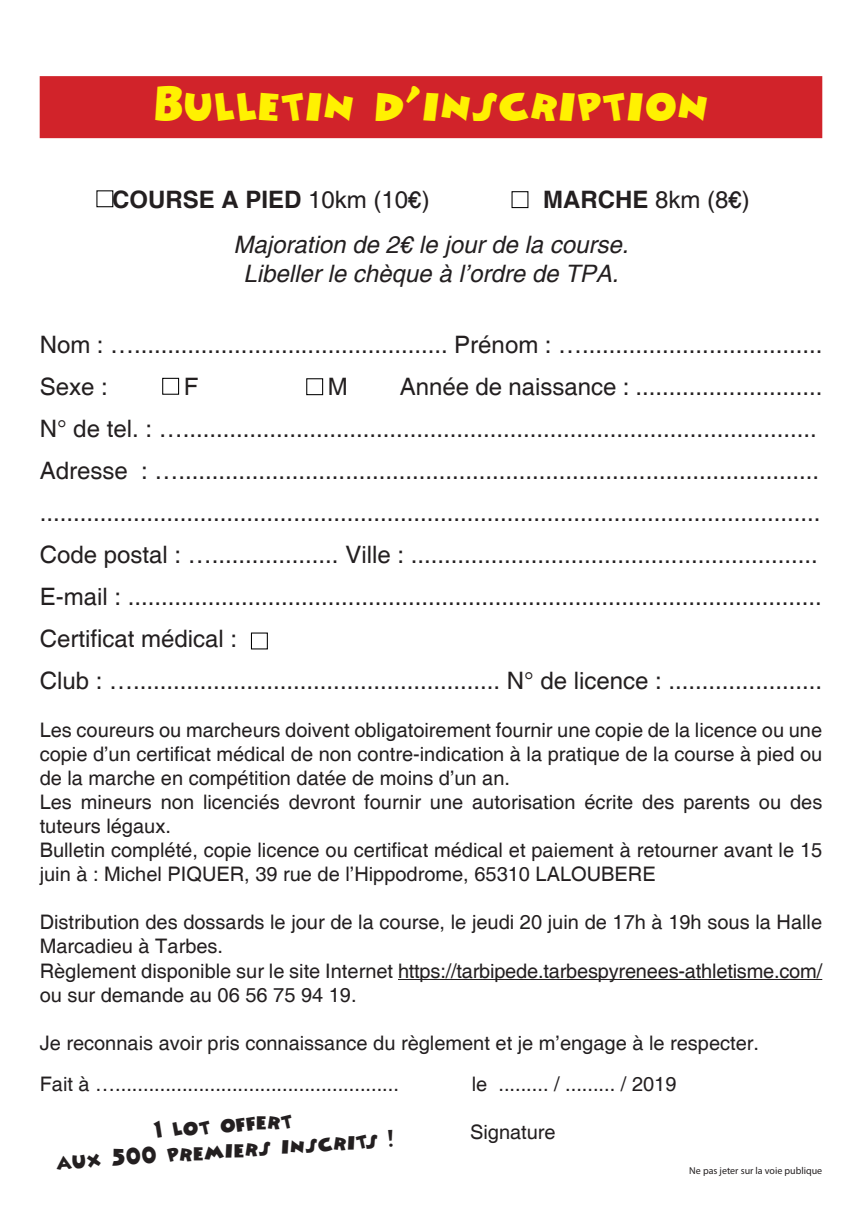
<style>
.page{position:relative;width:862px;height:1214px;background:#fff}
.page>*{position:absolute;margin:0;border:0;box-sizing:border-box;transform-origin:0 0}
.t1{font:44px "Minnie";color:#fff101}
.t2{font:24px/42px "Helvetica";color:#231f20}
.t3{font:italic 24px/45.8px "Helvetica";color:#231f20}
.t4{font:700 24px "Helvetica";color:#231f20}
.t5{font:21.4px "Minnie";color:#231f20}
.t6{font:20px/24px "Helvetica";color:#231f20}
.t7{font:10px "Myriad Pro";color:#231f20}
.s1{font-weight:400}
.s2{font-weight:700;font-style:normal}
.s3{font-style:normal}
</style>
<div class="page">
<div style="left:40px;top:76px;width:782px;height:62px;background:#d1232a"></div>
<hr style="left:398px;top:978px;width:424px;height:1px;background:#231f20">
<div style="left:511px;top:191px;width:17px;height:17px;background:#fff;border:1px solid #000"></div>
<div style="left:306px;top:378px;width:17px;height:17px;background:#fff;border:1px solid #000"></div>
<div style="left:162px;top:378px;width:17px;height:16px;background:#fff;border:1px solid #000"></div>
<div style="left:251px;top:632px;width:17px;height:17px;background:#fff;border:1px solid #000"></div>
<h1 class="t1" style="left:154px;top:85px;width:556px">Bulletin d'inscription</h1>
<p class="t4" style="left:112px;top:184px;width:319px">COURSE A PIED <span class="s1">10km (10€)</span></p>
<p class="t3" style="left:233px;top:177px;width:518px;text-indent:309px"><span class="s2">MARCHE</span> <span class="s3">8km (8€)<br></span>Majoration de 2€ le jour de la course.</p>
<p class="t3" style="left:243px;top:252px;width:376px">Libeller le chèque à l’ordre de TPA.</p>
<p class="t2" style="left:40px;top:324px;width:784px">Nom : …............................................... Prénom : …....................................<br>Sexe :</p>
<p class="t2" style="left:40px;top:366px;width:784px;text-indent:360px">Année de naissance : ............................<br>N° de tel. : …...............................................................................................<br>Adresse : …................................................................................................ .....................................................................................................................<br>Code postal : …................... Ville : .............................................................<br>E-mail : ........................................................................................................<br>Certificat médical :<br>Club : …....................................................... N° de licence : .......................</p>
<p class="t6" style="left:40px;top:719px;width:784px">Les coureurs ou marcheurs doivent obligatoirement fournir une copie de la licence ou une copie d’un certificat médical de non contre-indication à la pratique de la course à pied ou de la marche en compétition datée de moins d’un an.<br>Les mineurs non licenciés devront fournir une autorisation écrite des parents ou des tuteurs légaux.<br>Bulletin complété, copie licence ou certificat médical et paiement à retourner avant le 15 juin à : Michel PIQUER, 39 rue de l’Hippodrome, 65310 LALOUBERE</p>
<p class="t6" style="left:40px;top:911px;width:784px">Distribution des dossards le jour de la course, le jeudi 20 juin de 17h à 19h sous la Halle Marcadieu à Tarbes.<br>Règlement disponible sur le site Internet https://tarbipede.tarbespyrenees-athletisme.com/ ou sur demande au 06 56 75 94 19.</p>
<p class="t6" style="left:40px;top:1022px;width:721px;line-height:41px">Je reconnais avoir pris connaissance du règlement et je m’engage à le respecter.<br>Fait à …...................................................</p>
<p class="t2" style="left:184px;top:366px;width:16px">F</p>
<p class="t2" style="left:328px;top:366px;width:21px">M</p>
<p class="t6" style="left:472px;top:1072px;width:206px">le ......... / ......... / 2019</p>
<p class="t5" style="left:153px;top:1119px;width:141px;rotate:-4deg">1 lot offert</p>
<p class="t6" style="left:470px;top:1120px;width:87px">Signature</p>
<p class="t5" style="left:55px;top:1152px;width:340px;rotate:-4deg">aux 500 premiers inscrits !</p>
<p class="t7" style="left:689px;top:1164px;width:134px">Ne pas jeter sur la voie publique</p>
</div>
